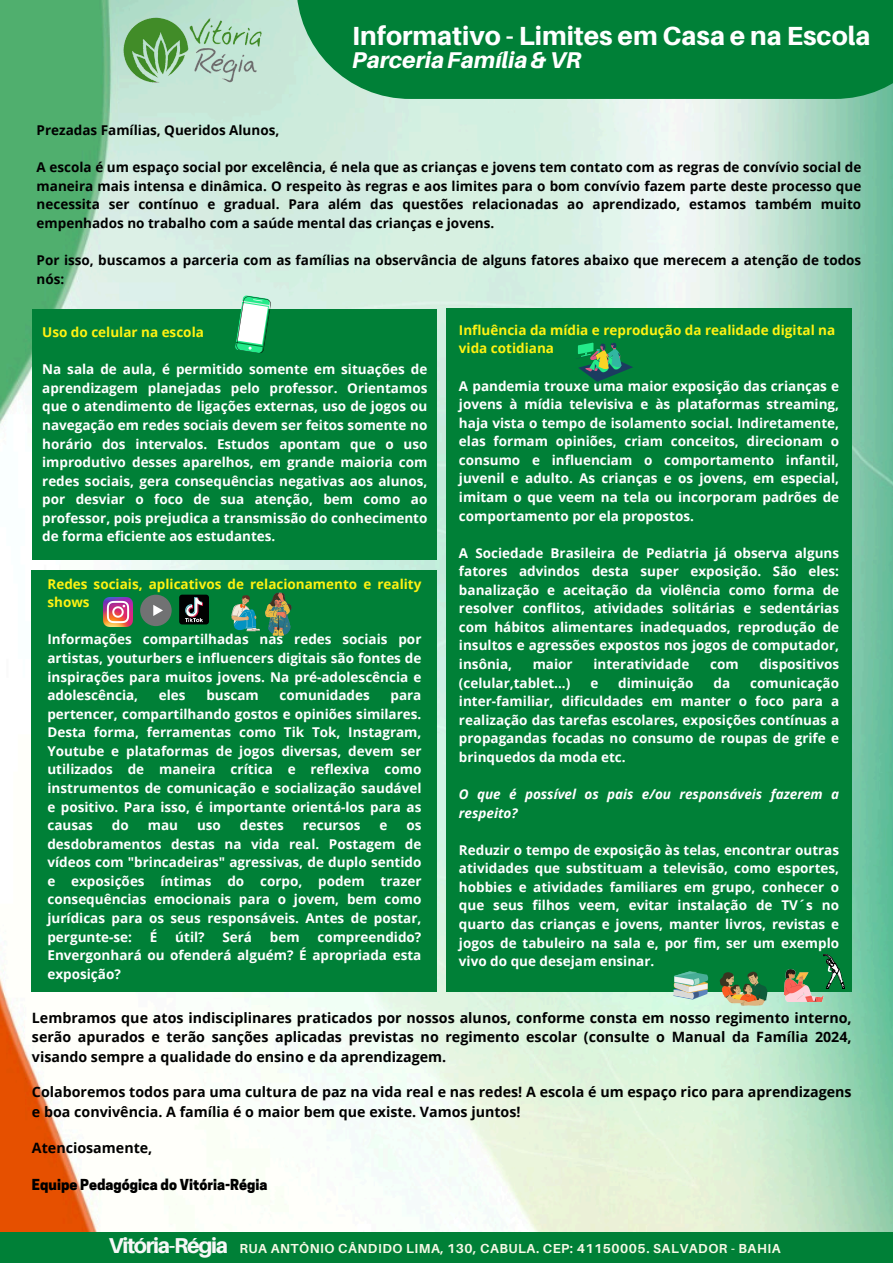
<style>
.page{position:relative;width:893px;height:1263px;background:#fff}
.page>*{position:absolute;margin:0;border:0;box-sizing:border-box;transform-origin:0 0}
.t1{font:800 26.25px "Aileron";color:#fff}
.t2{font:italic 800 22.8px "Aileron";color:#fff}
.t3{font:800 21.52px "Aileron";letter-spacing:-.06em;color:#f7f7f7}
.t4{font:700 14.25px/19.6px "Open Sans";color:#000;text-align:justify}
.t5{font:800 14.25px "Cooper Hewitt";color:#000}
.t6{font:700 13.5px/18.6px "Open Sans";color:#fff;text-align:justify}
.t7{font:700 13.5px/18.6px "Open Sans";color:#000;text-align:justify}
.t8{font:700 13.5px/18.6px "Open Sans";color:#fff212}
.t9{font:italic 700 13.5px/18.6px "Open Sans";color:#fff}
.t10{font:700 13.05px "Aileron";letter-spacing:.04em;color:#f7f9e6}
</style>
<div class="page">
<img style="left:0;top:0;width:893px;height:1232px">
<div style="left:32px;top:309px;width:404px;height:250px;background:#008037"></div>
<div style="left:446px;top:309px;width:405px;height:683px;background:#008037"></div>
<div style="left:32px;top:570px;width:405px;height:422px;background:#008037"></div>
<div style="left:296px;top:0;width:597px;height:99px;background:#008037"></div>
<img style="left:95px;top:0;width:195px;height:109px">
<div style="left:0;top:1232px;width:893px;height:31px;background:#008037"></div>
<svg style="left:234px;top:295px;width:38px;height:59px"></svg>
<svg style="left:576px;top:343px;width:57px;height:39px"></svg>
<img style="left:104px;top:597px;width:28px;height:29px">
<div style="left:140px;top:595px;width:32px;height:31px;background:#717273;border-radius:50%"></div>
<svg style="left:153px;top:605px;width:10px;height:11px"></svg>
<svg style="left:823px;top:954px;width:22px;height:35px"></svg>
<svg style="left:673px;top:971px;width:35px;height:28px"></svg>
<svg style="left:719px;top:971px;width:48px;height:35px"></svg>
<img style="left:785px;top:969px;width:38px;height:33px">
<div style="left:179px;top:595px;width:30px;height:29px;background:#010101;border-radius:3px"></div>
<svg style="left:185px;top:597px;width:18px;height:25px"></svg>
<svg style="left:231px;top:592px;width:60px;height:44px"></svg>
<p class="t1" style="left:352px;top:20px;width:520px">Informativo - Limites em Casa e na Escola</p>
<p class="t2" style="left:352px;top:46px;width:230px">ParceriaFamília&amp; VR</p>
<p class="t7" style="left:37px;top:121px;width:244px">Prezadas Famílias, Queridos Alunos,</p>
<p class="t7" style="left:37px;top:158px;width:826px">A escola é um espaço social por excelência, é nela que as crianças e jovens tem contato com as regras de convívio social de maneira mais intensa e dinâmica. O respeito às regras e aos limites para o bom convívio fazem parte deste processo que necessita ser contínuo e gradual. Para além das questões relacionadas ao aprendizado, estamos também muito empenhados no trabalho com a saúde mental das crianças e jovens.</p>
<h1 class="t7" style="left:37px;top:250px;width:826px">Por isso, buscamos a parceria com as famílias na observância de alguns fatores abaixo que merecem a atenção de todos nós:</h1>
<p class="t8" style="left:42px;top:323px;width:163px">Uso do celular na escola</p>
<p class="t6" style="left:42px;top:360px;width:387px">Na sala de aula, é permitido somente em situações de aprendizagem planejadas pelo professor. Orientamos que o atendimento de ligações externas, uso de jogos ou navegação em redes sociais devem ser feitos somente no horário dos intervalos. Estudos apontam que o uso improdutivo desses aparelhos, em grande maioria com redes sociais, gera consequências negativas aos alunos, por desviar o foco de sua atenção, bem como ao professor, pois prejudica a transmissão do conhecimento de forma eficiente aos estudantes.</p>
<p class="t8" style="left:47px;top:574px;width:375px">Redes sociais, aplicativos de relacionamento e reality shows</p>
<p class="t6" style="left:47px;top:630px;width:375px">Informações compartilhadas nas redes sociais por artistas, youturbers e influencers digitais são fontes de inspirações para muitos jovens. Na pré-adolescência e adolescência,</p>
<p class="t6" style="left:159px;top:686px;width:28px">eles</p>
<p class="t6" style="left:206px;top:686px;width:54px">buscam</p>
<p class="t6" style="left:279px;top:686px;width:92px">comunidades</p>
<p class="t6" style="left:47px;top:686px;width:375px;text-indent:343px">para pertencer, compartilhando gostos e opiniões similares.<br>Desta forma, ferramentas como Tik Tok, Instagram, Youtube e plataformas de jogos diversas, devem ser utilizados de maneira crítica e reflexiva como instrumentos de comunicação e socialização saudável e positivo. Para isso, é importante orientá-los para as causas</p>
<p class="t6" style="left:112px;top:815px;width:18px">do</p>
<p class="t6" style="left:148px;top:815px;width:32px">mau</p>
<p class="t6" style="left:197px;top:815px;width:25px">uso</p>
<p class="t6" style="left:240px;top:815px;width:45px">destes</p>
<p class="t6" style="left:303px;top:815px;width:59px">recursos</p>
<p class="t6" style="left:379px;top:815px;width:9px">e</p>
<p class="t6" style="left:47px;top:815px;width:375px;text-indent:359px">os desdobramentos destas na vida real. Postagem de vídeos com "brincadeiras" agressivas, de duplo sentido e exposições íntimas do corpo, podem trazer consequências emocionais para o jovem, bem como jurídicas para os seus responsáveis. Antes de postar, pergunte-se:</p>
<p class="t6" style="left:150px;top:927px;width:9px">É</p>
<p class="t6" style="left:175px;top:927px;width:31px">útil?</p>
<p class="t6" style="left:222px;top:927px;width:31px">Será</p>
<p class="t6" style="left:270px;top:927px;width:31px">bem</p>
<p class="t6" style="left:47px;top:927px;width:375px;text-indent:270px">compreendido?<br>Envergonhará ou ofenderá alguém? É apropriada esta exposição?</p>
<p class="t8" style="left:459px;top:320px;width:378px">Influência da mídia e reprodução da realidade digital na vida cotidiana</p>
<p class="t6" style="left:459px;top:376px;width:382px">A pandemia trouxe uma maior exposição das crianças e jovens à mídia televisiva e às plataformas streaming, haja vista o tempo de isolamento social. Indiretamente, elas formam opiniões, criam conceitos, direcionam o consumo e influenciam o comportamento infantil, juvenil e adulto. As crianças e os jovens, em especial, imitam o que veem na tela ou incorporam padrões de comportamento por ela propostos.</p>
<p class="t6" style="left:459px;top:543px;width:382px">A Sociedade Brasileira de Pediatria já observa alguns fatores advindos desta super exposição. São eles: banalização e aceitação da violência como forma de resolver conflitos, atividades solitárias e sedentárias com hábitos alimentares inadequados, reprodução de insultos e agressões expostos nos jogos de computador, insônia,</p>
<p class="t6" style="left:533px;top:654px;width:42px">maior</p>
<p class="t6" style="left:593px;top:654px;width:98px">interatividade</p>
<p class="t6" style="left:710px;top:654px;width:30px">com</p>
<p class="t6" style="left:759px;top:654px;width:81px">dispositivos</p>
<p class="t6" style="left:459px;top:673px;width:113px">(celular,tablet...)</p>
<p class="t6" style="left:590px;top:673px;width:9px">e</p>
<p class="t6" style="left:618px;top:673px;width:77px">diminuição</p>
<p class="t6" style="left:713px;top:673px;width:18px">da</p>
<p class="t6" style="left:459px;top:673px;width:382px;text-indent:291px">comunicação inter-familiar, dificuldades em manter o foco para a realização das tarefas escolares, exposições contínuas a propagandas focadas no consumo de roupas de grife e brinquedos da moda etc.</p>
<p class="t9" style="left:459px;top:784px;width:382px">O que é possível os pais e/ou responsáveis fazerem a respeito?</p>
<p class="t6" style="left:459px;top:840px;width:382px">Reduzir o tempo de exposição às telas, encontrar outras atividades que substituam a televisão, como esportes, hobbies e atividades familiares em grupo, conhecer o que seus filhos veem, evitar instalação de TV´s no quarto das crianças e jovens, manter livros, revistas e jogos de tabuleiro na sala e, por fim, ser um exemplo vivo do que desejam ensinar.</p>
<p class="t4" style="left:32px;top:1007px;width:821px">Lembramos que atos indisciplinares praticados por nossos alunos, conforme consta em nosso regimento interno, serão apurados e terão sanções aplicadas previstas no regimento escolar (consulte o Manual da Família 2024, visando sempre a qualidade do ensino e da aprendizagem.</p>
<p class="t4" style="left:32px;top:1082px;width:821px">Colaboremos todos para uma cultura de paz na vida real e nas redes! A escola é um espaço rico para aprendizagens e boa convivência. A família é o maior bem que existe. Vamos juntos!</p>
<p class="t4" style="left:32px;top:1137px;width:122px">Atenciosamente,</p>
<p class="t5" style="left:32px;top:1179px;width:237px">Equipe Pedagógica do Vitória-Régia</p>
<p class="t3" style="left:108px;top:1232px;width:121px">Vitória-Régia</p>
<p class="t10" style="left:239px;top:1240px;width:542px">RUA ANTÔNIO CÂNDIDO LIMA, 130, CABULA. CEP: 41150005. SALVADOR - BAHIA</p>
</div>
